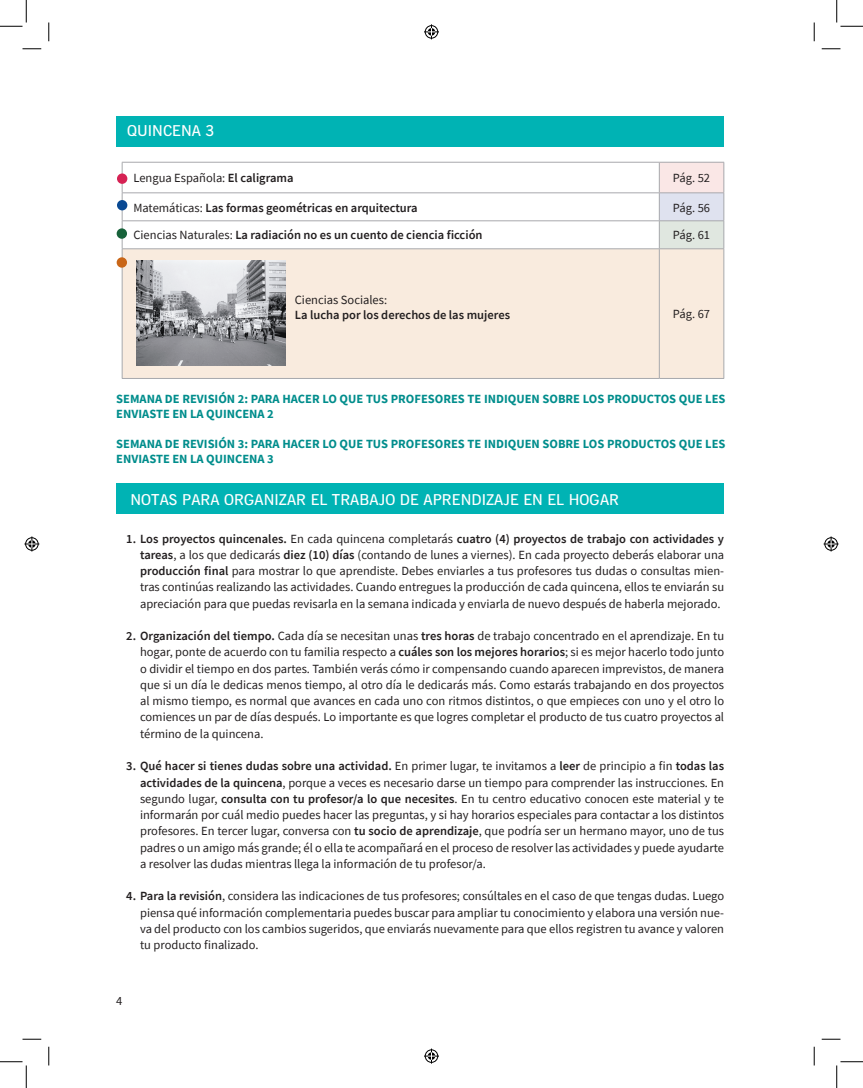
<style>
.page{position:relative;width:863px;height:1088px;background:#fff}
.page>*{position:absolute;margin:0;border:0;box-sizing:border-box;transform-origin:0 0}
.t1{font:15px "Alergia";color:#fff}
.t2{font:12.5px/16.2px "Source Sans Pro";color:#231f20;text-align:justify}
.t3{font:700 12.5px/15px "Source Sans Pro";color:#008d8c}
.t4{font:600 12.5px "Source Sans Pro";color:#231f20}
.s1{font-weight:600}
.s2{font-weight:400}
</style>
<div class="page">
<div style="left:116px;top:484px;width:608px;height:30px;background:#00b3b4"></div>
<div style="left:116px;top:116px;width:608px;height:31px;background:#00b3b4"></div>
<div style="left:659px;top:162px;width:64px;height:31px;background:#fae7e6"></div>
<div style="left:659px;top:193px;width:64px;height:28px;background:#dfe2ef"></div>
<div style="left:659px;top:221px;width:64px;height:28px;background:#e0e7e0"></div>
<div style="left:123px;top:249px;width:600px;height:129px;background:#f9ebde"></div>
<hr style="left:122px;top:162px;width:537px;height:1px;background:#a8a9ad">
<hr style="left:122px;top:162px;width:1px;height:30px;background:#a8a9ad">
<hr style="left:659px;top:162px;width:65px;height:1px;background:#a8a9ad">
<hr style="left:659px;top:162px;width:1px;height:30px;background:#a8a9ad">
<hr style="left:723px;top:162px;width:1px;height:30px;background:#a8a9ad">
<hr style="left:122px;top:192px;width:537px;height:1px;background:#a8a9ad">
<hr style="left:659px;top:192px;width:65px;height:1px;background:#a8a9ad">
<hr style="left:122px;top:220px;width:537px;height:1px;background:#a8a9ad">
<svg style="left:122px;top:193px;width:1px;height:55px"></svg>
<hr style="left:659px;top:220px;width:65px;height:1px;background:#a8a9ad">
<svg style="left:659px;top:193px;width:1px;height:55px"></svg>
<svg style="left:723px;top:193px;width:1px;height:55px"></svg>
<hr style="left:122px;top:248px;width:537px;height:1px;background:#a8a9ad">
<hr style="left:122px;top:249px;width:1px;height:129px;background:#a8a9ad">
<hr style="left:659px;top:248px;width:65px;height:1px;background:#a8a9ad">
<hr style="left:659px;top:249px;width:1px;height:129px;background:#a8a9ad">
<hr style="left:723px;top:249px;width:1px;height:129px;background:#a8a9ad">
<hr style="left:122px;top:378px;width:537px;height:1px;background:#a8a9ad">
<hr style="left:659px;top:378px;width:65px;height:1px;background:#a8a9ad">
<div style="left:117px;top:173px;width:10px;height:11px;background:#d62254;border-radius:50%"></div>
<div style="left:117px;top:200px;width:10px;height:10px;background:#094993;border-radius:50%"></div>
<div style="left:117px;top:228px;width:10px;height:11px;background:#17623a;border-radius:50%"></div>
<div style="left:117px;top:257px;width:10px;height:11px;background:#c96618;border-radius:50%"></div>
<img style="left:136px;top:261px;width:150px;height:105px">
<svg style="left:22px;top:48px;width:19px;height:2px"></svg>
<svg style="left:821px;top:48px;width:19px;height:2px"></svg>
<svg style="left:22px;top:1038px;width:19px;height:2px"></svg>
<svg style="left:821px;top:1038px;width:19px;height:2px"></svg>
<svg style="left:48px;top:22px;width:2px;height:19px"></svg>
<svg style="left:48px;top:1046px;width:2px;height:19px"></svg>
<svg style="left:813px;top:22px;width:2px;height:19px"></svg>
<svg style="left:813px;top:1046px;width:2px;height:19px"></svg>
<svg style="left:0;top:0;width:27px;height:27px"></svg>
<svg style="left:0;top:1061px;width:27px;height:27px"></svg>
<svg style="left:836px;top:0;width:26px;height:27px"></svg>
<svg style="left:836px;top:1061px;width:26px;height:27px"></svg>
<svg style="left:424px;top:24px;width:15px;height:15px"></svg>
<svg style="left:424px;top:1048px;width:15px;height:15px"></svg>
<svg style="left:24px;top:536px;width:15px;height:15px"></svg>
<svg style="left:823px;top:536px;width:15px;height:15px"></svg>
<p class="t1" style="left:127px;top:122px;width:89px">QUINCENA 3</p>
<p class="t2" style="left:133px;top:170px;width:162px">Lengua Española: <span class="s1">El caligrama</span></p>
<p class="t2" style="left:673px;top:170px;width:39px">Pág. 52</p>
<p class="t4" style="left:133px;top:199px;width:286px"><span class="s2">Matemáticas:</span> Las formas geométricas en arquitectura</p>
<p class="t2" style="left:673px;top:199px;width:39px">Pág. 56</p>
<p class="t4" style="left:133px;top:227px;width:350px"><span class="s2">Ciencias Naturales:</span> La radiación no es un cuento de ciencia ficción</p>
<p class="t2" style="left:673px;top:227px;width:39px">Pág. 61</p>
<p class="t2" style="left:295px;top:291px;width:94px">Ciencias Sociales:</p>
<p class="t4" style="left:295px;top:306px;width:217px">La lucha por los derechos de las mujeres</p>
<p class="t2" style="left:673px;top:306px;width:39px">Pág. 67</p>
<p class="t3" style="left:116px;top:391px;width:610px">SEMANA DE REVISIÓN 2: PARA HACER LO QUE TUS PROFESORES TE INDIQUEN SOBRE LOS PRODUCTOS QUE LES<br>ENVIASTE EN LA QUINCENA 2</p>
<p class="t3" style="left:116px;top:436px;width:610px">SEMANA DE REVISIÓN 3: PARA HACER LO QUE TUS PROFESORES TE INDIQUEN SOBRE LOS PRODUCTOS QUE LES<br>ENVIASTE EN LA QUINCENA 3</p>
<p class="t1" style="left:130px;top:491px;width:490px">NOTAS PARA ORGANIZAR EL TRABAJO DE APRENDIZAJE EN EL HOGAR</p>
<p class="t2" style="left:140px;top:530px;width:585px;text-indent:-14px"><span class="s1">1. Los proyectos quincenales.</span> En cada quincena completarás <span class="s1">cuatro (4) proyectos de trabajo con actividades y tareas</span>, a los que dedicarás <span class="s1">diez (10) días</span> (contando de lunes a viernes). En cada proyecto deberás elaborar una <span class="s1">producción final</span> para mostrar lo que aprendiste. Debes enviarles a tus profesores tus dudas o consultas mien&shy;tras continúas realizando las actividades. Cuando entregues la producción de cada quincena, ellos te enviarán su apreciación para que puedas revisarla en la semana indicada y enviarla de nuevo después de haberla mejorado.</p>
<p class="t2" style="left:140px;top:628px;width:585px;text-indent:-14px"><span class="s1">2. Organización del tiempo.</span> Cada día se necesitan unas <span class="s1">tres horas</span> de trabajo concentrado en el aprendizaje. En tu hogar, ponte de acuerdo con tu familia respecto a <span class="s1">cuáles son los mejores horarios</span>; si es mejor hacerlo todo junto o dividir el tiempo en dos partes. También verás cómo ir compensando cuando aparecen imprevistos, de manera que si un día le dedicas menos tiempo, al otro día le dedicarás más. Como estarás trabajando en dos proyectos al mismo tiempo, es normal que avances en cada uno con ritmos distintos, o que empieces con uno y el otro lo comiences un par de días después. Lo importante es que logres completar el producto de tus cuatro proyectos al término de la quincena.</p>
<p class="t2" style="left:140px;top:758px;width:585px;text-indent:-14px"><span class="s1">3. Qué hacer si tienes dudas sobre una actividad.</span> En primer lugar, te invitamos a <span class="s1">leer</span> de principio a fin <span class="s1">todas las actividades de la quincena</span>, porque a veces es necesario darse un tiempo para comprender las instrucciones. En segundo lugar, <span class="s1">consulta con tu profesor/a lo que necesites</span>. En tu centro educativo conocen este material y te informarán por cuál medio puedes hacer las preguntas, y si hay horarios especiales para contactar a los distintos profesores. En tercer lugar, conversa con <span class="s1">tu socio de aprendizaje</span>, que podría ser un hermano mayor, uno de tus padres o un amigo más grande; él o ella te acompañará en el proceso de resolver las actividades y puede ayudarte a resolver las dudas mientras llega la información de tu profesor/a.</p>
<p class="t2" style="left:140px;top:888px;width:585px;text-indent:-14px"><span class="s1">4. Para la revisión</span>, considera las indicaciones de tus profesores; consúltales en el caso de que tengas dudas. Luego piensa qué información complementaria puedes buscar para ampliar tu conocimiento y elabora una versión nue&shy;va del producto con los cambios sugeridos, que enviarás nuevamente para que ellos registren tu avance y valoren tu producto finalizado.</p>
<p class="t2" style="left:116px;top:993px;width:8px">4</p>
</div>
